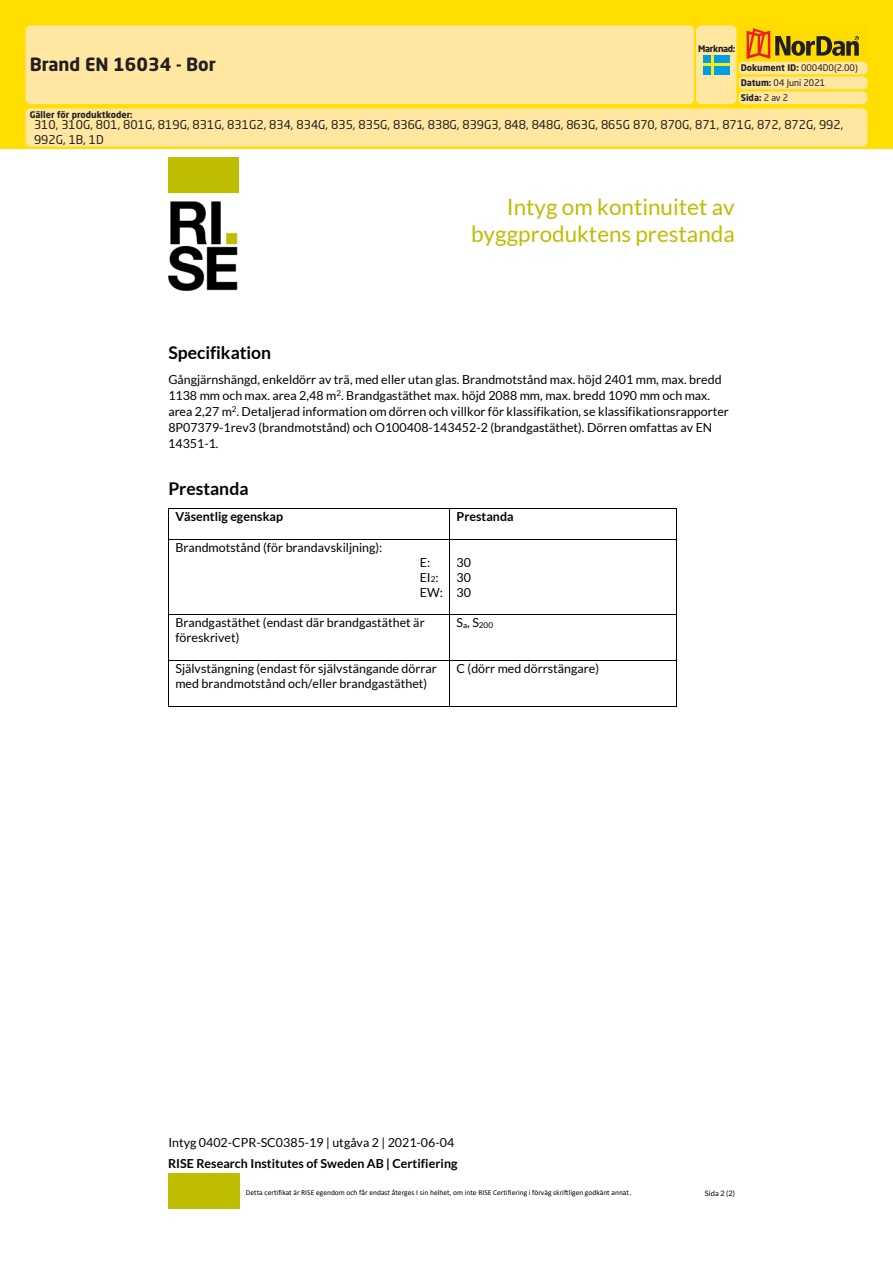
<style>
.page{position:relative;width:893px;height:1263px;background:#fff}
.page>*{position:absolute;margin:0;border:0;box-sizing:border-box;transform-origin:0 0}
.t1{font:22.5px/27px "Lato";color:#bebd00;text-align:right}
.t2{font:700 18px "Neo Sans W1 G";color:#231f20}
.t3{font:700 17.55px "Lato";color:#000}
.t4{font:12.45px/15px "Lato";color:#000}
.t5{font:700 12.45px/21.5px "Lato";color:#000}
.t6{font:12px/14.4px "Neo Sans W1 G";color:#231f20}
.t7{font:9px "Neo Sans W1 G";color:#231f20}
.t8{font:700 9px "Neo Sans W1 G";color:#231f20}
.t9{font:700 9px "Neo Sans W1 G";letter-spacing:-.04em;color:#231f20}
.t10{font:8.1px "Lato";color:#000}
.t11{font:7.5px "Calibri";color:#000}
.t12{font:7.5px "Lato";color:#000}
.s1{font-weight:700}
.s2{font-weight:400}
.s3{font-size:8.1px}
.s4{font-size:12.45px}
.s5{font-size:8.7px}
</style>
<div class="page">
<div style="left:0;top:0;width:893px;height:149px;background:#ffde00"></div>
<div style="left:739px;top:26px;width:128px;height:37px;background:linear-gradient(to right,#ffdc01,#ffdc01)"></div>
<svg style="left:747px;top:28px;width:112px;height:31px"></svg>
<div style="left:697px;top:26px;width:39px;height:77px;background:#ffe6a1;border-radius:4px"></div>
<div style="left:696px;top:26px;width:40px;height:78px;border:2px solid #ffe6a1;border-radius:4px"></div>
<div style="left:26px;top:26px;width:667px;height:77px;background:#ffe6a1;border-radius:4px"></div>
<div style="left:26px;top:26px;width:668px;height:78px;border:2px solid #ffe6a1;border-radius:4px"></div>
<div style="left:739px;top:62px;width:128px;height:12px;background:#ffe6a1;border-radius:4px"></div>
<div style="left:739px;top:62px;width:128px;height:12px;border:2px solid #ffe6a1;border-radius:4px"></div>
<div style="left:739px;top:77px;width:128px;height:12px;background:#ffe6a1;border-radius:4px"></div>
<div style="left:739px;top:77px;width:128px;height:12px;border:2px solid #ffe6a1;border-radius:4px"></div>
<div style="left:739px;top:92px;width:128px;height:11px;background:#ffe6a1;border-radius:4px"></div>
<div style="left:739px;top:91px;width:128px;height:13px;border:2px solid #ffe6a1;border-radius:4px"></div>
<div style="left:26px;top:109px;width:841px;height:37px;background:#ffe6a1;border-radius:4px"></div>
<div style="left:26px;top:108px;width:841px;height:39px;border:2px solid #ffe6a1;border-radius:4px"></div>
<div style="left:703px;top:55px;width:26px;height:19px;background:#009fe3"></div>
<hr style="left:711px;top:55px;width:3px;height:19px;background:#fcea10">
<hr style="left:703px;top:64px;width:26px;height:2px;background:#fcea10">
<div style="left:168px;top:1174px;width:71px;height:35px;background:#bebd00"></div>
<img style="left:168px;top:201px;width:70px;height:89px">
<div style="left:168px;top:157px;width:71px;height:36px;background:#bebd00"></div>
<hr style="left:169px;top:508px;width:281px;height:1px;background:#000">
<hr style="left:450px;top:508px;width:226px;height:1px;background:#000">
<hr style="left:168px;top:509px;width:1px;height:30px;background:#000">
<hr style="left:450px;top:509px;width:1px;height:30px;background:#000">
<hr style="left:676px;top:509px;width:1px;height:30px;background:#000">
<hr style="left:169px;top:539px;width:281px;height:1px;background:#000">
<hr style="left:450px;top:539px;width:226px;height:1px;background:#000">
<hr style="left:168px;top:539px;width:1px;height:75px;background:#000">
<hr style="left:450px;top:539px;width:1px;height:75px;background:#000">
<hr style="left:676px;top:539px;width:1px;height:75px;background:#000">
<hr style="left:169px;top:614px;width:281px;height:1px;background:#000">
<hr style="left:450px;top:614px;width:226px;height:1px;background:#000">
<hr style="left:168px;top:615px;width:1px;height:45px;background:#000">
<hr style="left:450px;top:615px;width:1px;height:45px;background:#000">
<hr style="left:676px;top:615px;width:1px;height:45px;background:#000">
<hr style="left:169px;top:660px;width:281px;height:1px;background:#000">
<hr style="left:450px;top:660px;width:226px;height:1px;background:#000">
<hr style="left:168px;top:661px;width:1px;height:45px;background:#000">
<hr style="left:169px;top:706px;width:281px;height:1px;background:#000">
<hr style="left:450px;top:661px;width:1px;height:45px;background:#000">
<hr style="left:450px;top:706px;width:226px;height:1px;background:#000">
<hr style="left:676px;top:661px;width:1px;height:45px;background:#000">
<p class="t9" style="left:698px;top:43px;width:39px">Marknad:</p>
<p class="t2" style="left:30px;top:53px;width:188px">Brand EN 16034 - Bor</p>
<p class="t8" style="left:30px;top:109px;width:104px">Gäller för produktkoder:</p>
<p class="t6" style="left:34px;top:117px;width:811px">310, 310G, 801, 801G, 819G, 831G, 831G2, 834, 834G, 835, 835G, 836G, 838G, 839G3, 848, 848G, 863G, 865G 870, 870G, 871, 871G, 872, 872G, 992,<br>992G, 1B, 1D</p>
<p class="t7" style="left:741px;top:62px;width:119px"><span class="s1">Dokument ID:</span> 0004D0(2.00)</p>
<p class="t7" style="left:741px;top:77px;width:86px"><span class="s1">Datum:</span> 04 Juni 2021</p>
<p class="t8" style="left:741px;top:92px;width:49px">Sida: <span class="s2">2 av 2</span></p>
<p class="t1" style="left:471px;top:194px;width:265px">Intyg om kontinuitet av byggproduktens prestanda</p>
<p class="t3" style="left:168px;top:342px;width:104px">Specifikation</p>
<p class="t4" style="left:168px;top:371px;width:562px;line-height:16.2px">Gångjärnshängd, enkeldörr av trä, med eller utan glas. Brandmotstånd max. höjd 2401 mm, max. bredd 1138 mm och max. area 2,48 m<sup>2</sup>. Brandgastäthet max. höjd 2088 mm, max. bredd 1090 mm och max. area 2,27 m<sup>2</sup>. Detaljerad information om dörren och villkor för klassifikation, se klassifikationsrapporter 8P07379-1rev3 (brandmotstånd) och O100408-143452-2 (brandgastäthet). Dörren omfattas av EN 14351-1.</p>
<p class="t3" style="left:168px;top:479px;width:82px">Prestanda</p>
<p class="t5" style="left:175px;top:506px;width:109px">Väsentlig egenskap</p>
<p class="t5" style="left:457px;top:506px;width:58px">Prestanda</p>
<p class="t4" style="left:175px;top:540px;width:208px">Brandmotstånd (för brandavskiljning):</p>
<p class="t4" style="left:420px;top:555px;width:25px">E:<br>EI<span class="s3">2</span>:<br>EW:</p>
<p class="t4" style="left:457px;top:555px;width:16px;text-align:justify">30<br>30<br>30</p>
<p class="t4" style="left:175px;top:615px;width:251px">Brandgastäthet (endast där brandgastäthet är föreskrivet)</p>
<p class="t10" style="left:457px;top:621px;width:38px"><span class="s4">S</span>a<span class="s4">, S</span>200</p>
<p class="t4" style="left:175px;top:661px;width:263px">Självstängning (endast för självstängande dörrar med brandmotstånd och/eller brandgastäthet)</p>
<p class="t4" style="left:457px;top:661px;width:144px">C (dörr med dörrstängare)</p>
<p class="t5" style="left:168px;top:1131px;width:291px"><span class="s2">Intyg 0402-CPR-SC0385-19 | utgåva 2 | 2021-06-04<br></span>RISE Research Institutes of Sweden AB | Certifiering</p>
<p class="t11" style="left:246px;top:1187px;width:387px">Detta certifikat är RISE egendom och får endast återges I sin helhet, om inte RISE Certifiering i förväg skriftligen godkänt annat<span class="s5">.</span></p>
<p class="t12" style="left:705px;top:1188px;width:32px">Sida 2 (2)</p>
</div>
